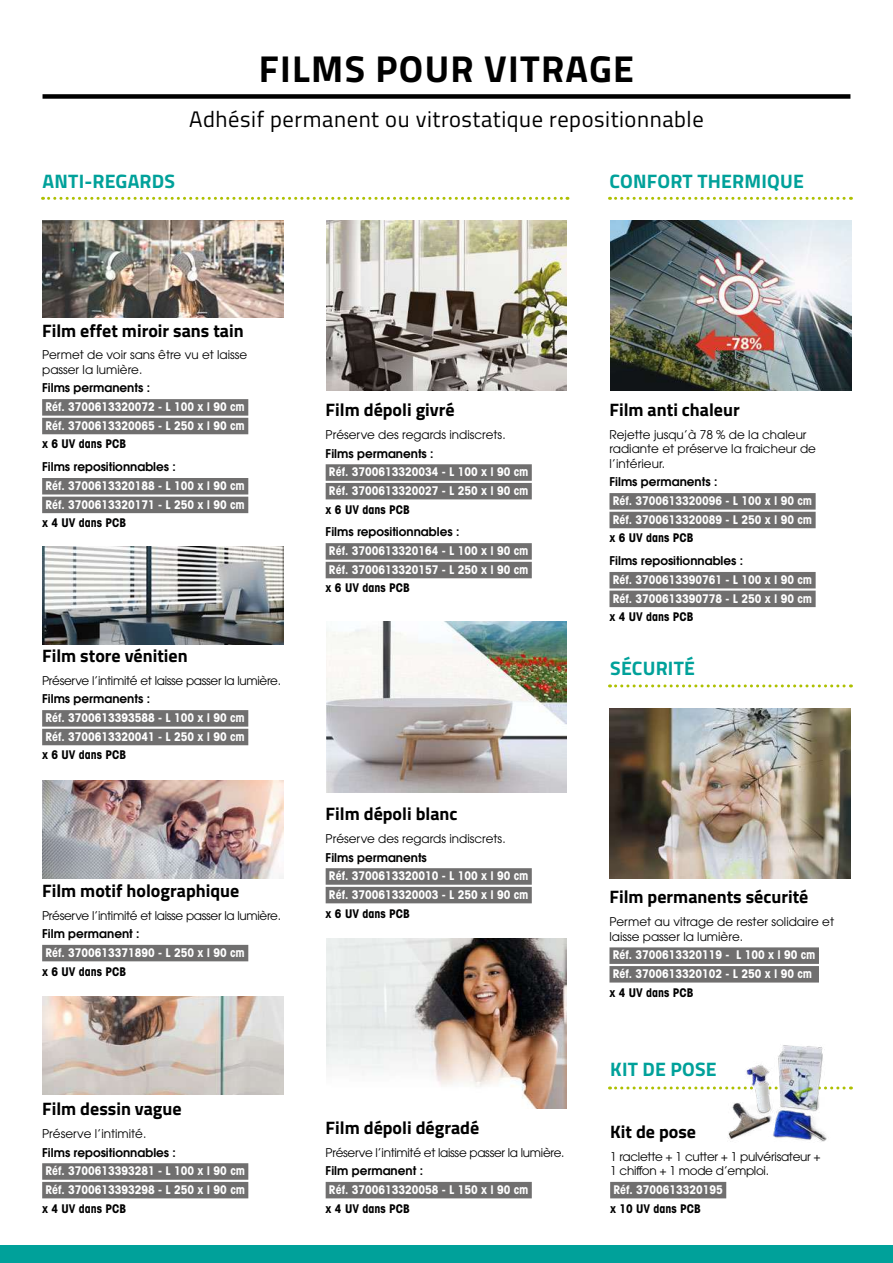
<style>
.page{position:relative;width:893px;height:1263px;background:#fff}
.page>*{position:absolute;margin:0;border:0;box-sizing:border-box;transform-origin:0 0}
.t1{font:700 37.5px "Titillium";letter-spacing:.035em;color:#000}
.t2{font:22.5px "Titillium";letter-spacing:.025em;color:#000}
.t3{font:700 19.5px "Titillium";letter-spacing:.01em;color:#00a19a}
.t4{font:700 18px "Titillium";color:#000}
.t5{font:700 condensed 12px/18.6px "Avant Garde";color:#fff}
.t6{font:12px/14.4px "Avant Garde";color:#000}
.t7{font:600 12px "Avant Garde";color:#000}
.t8{font:12px/14.4px "Avant Garde";letter-spacing:-.025em;color:#000}
.t9{font:700 condensed 12px "Avant Garde";color:#000}
</style>
<div class="page">
<img style="left:43px;top:547px;width:240px;height:97px">
<img style="left:43px;top:781px;width:240px;height:97px">
<img style="left:43px;top:996px;width:240px;height:98px">
<img style="left:43px;top:220px;width:240px;height:98px">
<div style="left:43px;top:94px;width:807px;height:5px;background:#000"></div>
<div style="left:0;top:1246px;width:893px;height:17px;background:#00a19a"></div>
<svg style="left:609px;top:197px;width:242px;height:3px"></svg>
<svg style="left:609px;top:1086px;width:242px;height:3px"></svg>
<svg style="left:609px;top:684px;width:242px;height:3px"></svg>
<svg style="left:43px;top:197px;width:525px;height:3px"></svg>
<img style="left:609px;top:708px;width:241px;height:171px">
<div style="left:609px;top:947px;width:210px;height:17px;background:#706f6f"></div>
<div style="left:609px;top:966px;width:210px;height:16px;background:#706f6f"></div>
<div style="left:326px;top:464px;width:206px;height:17px;background:#706f6f"></div>
<div style="left:326px;top:483px;width:206px;height:16px;background:#706f6f"></div>
<div style="left:326px;top:543px;width:206px;height:17px;background:#706f6f"></div>
<div style="left:326px;top:562px;width:206px;height:16px;background:#706f6f"></div>
<div style="left:326px;top:868px;width:206px;height:17px;background:#706f6f"></div>
<div style="left:326px;top:887px;width:206px;height:16px;background:#706f6f"></div>
<div style="left:326px;top:1182px;width:206px;height:16px;background:#706f6f"></div>
<div style="left:609px;top:493px;width:207px;height:17px;background:#706f6f"></div>
<div style="left:609px;top:512px;width:207px;height:16px;background:#706f6f"></div>
<div style="left:609px;top:572px;width:207px;height:16px;background:#706f6f"></div>
<div style="left:609px;top:591px;width:207px;height:16px;background:#706f6f"></div>
<div style="left:610px;top:1182px;width:116px;height:16px;background:#706f6f"></div>
<img style="left:326px;top:220px;width:241px;height:170px">
<img style="left:610px;top:220px;width:241px;height:170px">
<img style="left:326px;top:622px;width:241px;height:170px">
<img style="left:326px;top:938px;width:241px;height:171px">
<div style="left:42px;top:399px;width:206px;height:17px;background:#706f6f"></div>
<div style="left:42px;top:418px;width:206px;height:16px;background:#706f6f"></div>
<div style="left:42px;top:478px;width:206px;height:16px;background:#706f6f"></div>
<div style="left:42px;top:497px;width:206px;height:16px;background:#706f6f"></div>
<div style="left:42px;top:710px;width:206px;height:17px;background:#706f6f"></div>
<div style="left:42px;top:729px;width:206px;height:16px;background:#706f6f"></div>
<div style="left:42px;top:1163px;width:206px;height:17px;background:#706f6f"></div>
<div style="left:42px;top:1182px;width:206px;height:16px;background:#706f6f"></div>
<div style="left:42px;top:945px;width:206px;height:16px;background:#706f6f"></div>
<img style="left:711px;top:1045px;width:119px;height:97px">
<h1 class="t1" style="left:259px;top:40px;width:376px">FILMS POUR VITRAGE</h1>
<h2 class="t2" style="left:189px;top:102px;width:516px">Adhésif permanent ou vitrostatique repositionnable</h2>
<h3 class="t3" style="left:43px;top:166px;width:134px">ANTI-REGARDS</h3>
<h3 class="t3" style="left:610px;top:166px;width:196px">CONFORT THERMIQUE</h3>
<h3 class="t4" style="left:42px;top:316px;width:203px">Film effet miroir sans tain</h3>
<p class="t6" style="left:42px;top:348px;width:207px">Permet de voir sans être vu et laisse passer la lumière.</p>
<p class="t7" style="left:42px;top:380px;width:109px">Films permanents :</p>
<p class="t5" style="left:46px;top:397px;width:201px">Réf. 3700613320072 - L 100 x l 90 cm<br>Réf. 3700613320065 - L 250 x l 90 cm</p>
<p class="t9" style="left:42px;top:436px;width:86px">x 6 UV dans PCB</p>
<p class="t7" style="left:42px;top:459px;width:135px">Films repositionnables :</p>
<p class="t5" style="left:46px;top:476px;width:201px">Réf. 3700613320188 - L 100 x l 90 cm<br>Réf. 3700613320171 - L 250 x l 90 cm</p>
<p class="t9" style="left:42px;top:515px;width:86px">x 4 UV dans PCB</p>
<h3 class="t4" style="left:42px;top:642px;width:147px">Film store vénitien</h3>
<p class="t8" style="left:42px;top:673px;width:240px">Préserve l’intimité et laisse passer la lumière.</p>
<p class="t7" style="left:42px;top:691px;width:109px">Films permanents :</p>
<p class="t5" style="left:46px;top:708px;width:201px">Réf. 3700613393588 - L 100 x l 90 cm<br>Réf. 3700613320041 - L 250 x l 90 cm</p>
<p class="t9" style="left:42px;top:747px;width:86px">x 6 UV dans PCB</p>
<h3 class="t4" style="left:42px;top:876px;width:199px">Film motif holographique</h3>
<p class="t8" style="left:42px;top:908px;width:240px">Préserve l’intimité et laisse passer la lumière.</p>
<p class="t7" style="left:42px;top:926px;width:99px">Film permanent :</p>
<p class="t5" style="left:46px;top:943px;width:201px">Réf. 3700613371890 - L 250 x l 90 cm</p>
<p class="t9" style="left:42px;top:963px;width:86px">x 6 UV dans PCB</p>
<h3 class="t4" style="left:326px;top:396px;width:131px">Film dépoli givré</h3>
<p class="t6" style="left:326px;top:427px;width:182px">Préserve des regards indiscrets.</p>
<p class="t7" style="left:326px;top:445px;width:109px">Films permanents :</p>
<p class="t5" style="left:329px;top:462px;width:201px">Réf. 3700613320034 - L 100 x l 90 cm<br>Réf. 3700613320027 - L 250 x l 90 cm</p>
<p class="t9" style="left:326px;top:502px;width:86px">x 6 UV dans PCB</p>
<p class="t7" style="left:326px;top:524px;width:135px">Films repositionnables :</p>
<p class="t5" style="left:329px;top:541px;width:201px">Réf. 3700613320164 - L 100 x l 90 cm<br>Réf. 3700613320157 - L 250 x l 90 cm</p>
<p class="t9" style="left:326px;top:580px;width:86px">x 6 UV dans PCB</p>
<h3 class="t4" style="left:326px;top:800px;width:133px">Film dépoli blanc</h3>
<p class="t6" style="left:326px;top:831px;width:182px">Préserve des regards indiscrets.</p>
<p class="t7" style="left:326px;top:849px;width:103px">Films permanents</p>
<p class="t5" style="left:329px;top:866px;width:201px">Réf. 3700613320010 - L 100 x l 90 cm<br>Réf. 3700613320003 - L 250 x l 90 cm</p>
<p class="t9" style="left:326px;top:905px;width:86px">x 6 UV dans PCB</p>
<h3 class="t4" style="left:42px;top:1095px;width:141px">Film dessin vague</h3>
<p class="t6" style="left:42px;top:1126px;width:106px">Préserve l’intimité.</p>
<p class="t7" style="left:42px;top:1144px;width:135px">Films repositionnables :</p>
<p class="t5" style="left:46px;top:1161px;width:201px">Réf. 3700613393281 - L 100 x l 90 cm<br>Réf. 3700613393298 - L 250 x l 90 cm</p>
<p class="t9" style="left:42px;top:1200px;width:86px">x 4 UV dans PCB</p>
<h3 class="t4" style="left:326px;top:1113px;width:155px">Film dépoli dégradé</h3>
<p class="t8" style="left:326px;top:1145px;width:240px">Préserve l’intimité et laisse passer la lumière.</p>
<p class="t7" style="left:326px;top:1163px;width:99px">Film permanent :</p>
<p class="t5" style="left:329px;top:1180px;width:201px">Réf. 3700613320058 - L 150 x l 90 cm</p>
<p class="t9" style="left:326px;top:1200px;width:86px">x 4 UV dans PCB</p>
<h3 class="t4" style="left:609px;top:396px;width:132px">Film anti chaleur</h3>
<p class="t6" style="left:609px;top:427px;width:208px">Rejette jusqu’à 78 % de la chaleur radiante et préserve la fraicheur de l’intérieur.</p>
<p class="t7" style="left:609px;top:474px;width:109px">Films permanents :</p>
<p class="t5" style="left:613px;top:491px;width:201px">Réf. 3700613320096 - L 100 x l 90 cm<br>Réf. 3700613320089 - L 250 x l 90 cm</p>
<p class="t9" style="left:609px;top:530px;width:86px">x 6 UV dans PCB</p>
<p class="t7" style="left:609px;top:553px;width:135px">Films repositionnables :</p>
<p class="t5" style="left:613px;top:570px;width:201px">Réf. 3700613390761 - L 100 x l 90 cm<br>Réf. 3700613390778 - L 250 x l 90 cm</p>
<p class="t9" style="left:609px;top:609px;width:86px">x 4 UV dans PCB</p>
<h3 class="t3" style="left:610px;top:653px;width:86px">SÉCURITÉ</h3>
<h3 class="t4" style="left:609px;top:883px;width:200px">Film permanents sécurité</h3>
<p class="t6" style="left:609px;top:915px;width:226px">Permet au vitrage de rester solidaire et laisse passer la lumière.</p>
<p class="t5" style="left:613px;top:945px;width:204px">Réf. 3700613320119 - L 100 x l 90 cm<br>Réf. 3700613320102 - L 250 x l 90 cm</p>
<p class="t9" style="left:609px;top:985px;width:86px">x 4 UV dans PCB</p>
<h3 class="t3" style="left:610px;top:1055px;width:108px">KIT DE POSE</h3>
<h3 class="t4" style="left:610px;top:1118px;width:87px">Kit de pose</h3>
<p class="t8" style="left:610px;top:1149px;width:212px">1 raclette + 1 cutter + 1 pulvérisateur +<br>1 chiffon + 1 mode d’emploi.</p>
<p class="t5" style="left:613px;top:1180px;width:111px">Réf. 3700613320195</p>
<p class="t9" style="left:610px;top:1200px;width:92px">x 10 UV dans PCB</p>
</div>
